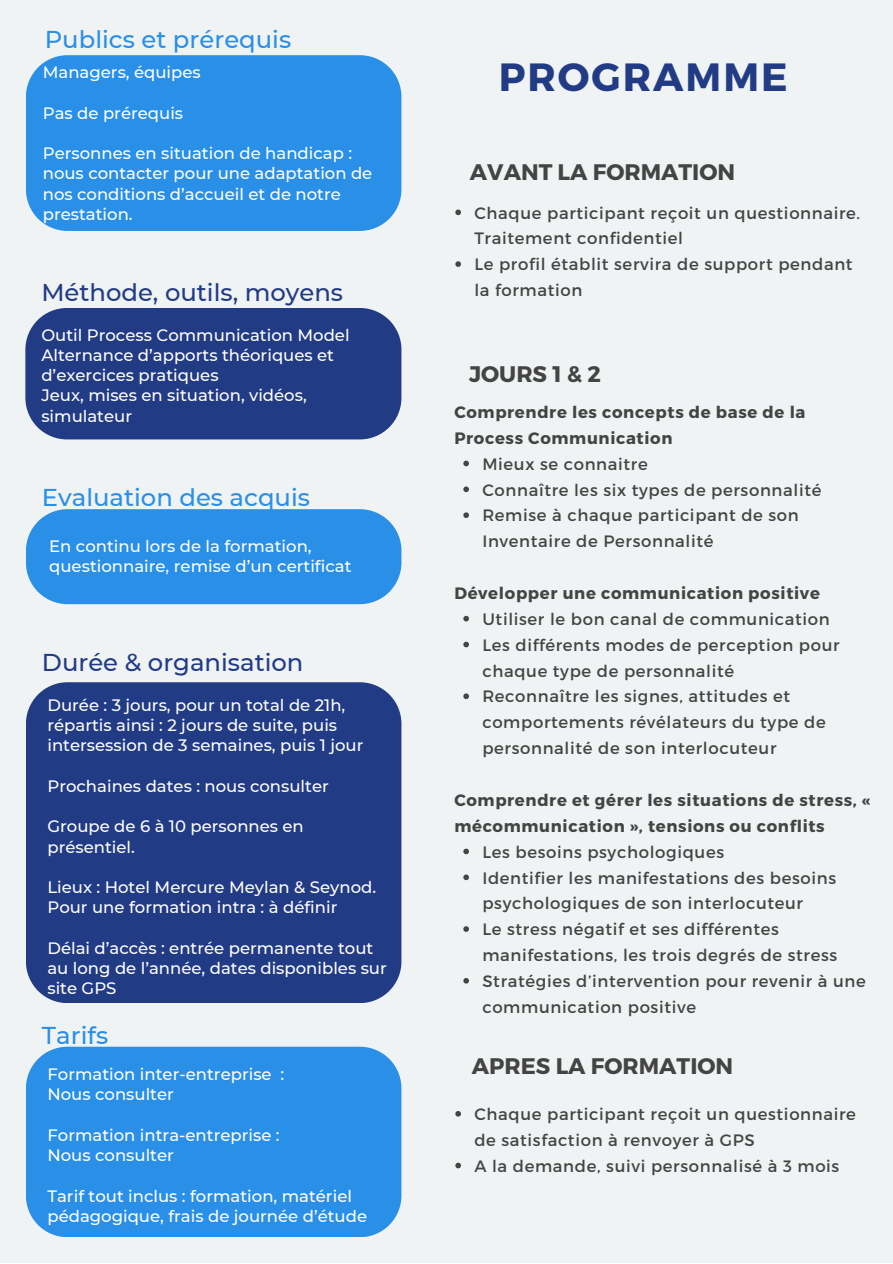
<style>
.page{position:relative;width:893px;height:1264px;background:#fff}
.page>*{position:absolute;margin:0;border:0;box-sizing:border-box;transform-origin:0 0}
.t1{font:700 39.3px "Montserrat";letter-spacing:.05em;color:#223b85}
.t2{font:500 24.3px "Montserrat";color:#2a8fe6}
.t3{font:500 24.3px "Montserrat";color:#223b85}
.t4{font:700 22.5px "Montserrat";color:#444}
.t5{font:500 16.5px/20.2px "Montserrat";color:#fff}
.t6{font:16.5px/25.8px "Montserrat";letter-spacing:.04em;color:#444}
.t7{font:700 16.5px/25.8px "Montserrat";letter-spacing:.04em;color:#444}
</style>
<div class="page">
<div style="left:0;top:0;width:892px;height:1262px;background:#eff3f4"></div>
<div style="left:26px;top:1046px;width:375px;height:191px;background:#2a8fe6"></div>
<div style="left:26px;top:55px;width:375px;height:176px;background:#2a8fe6"></div>
<div style="left:25px;top:308px;width:376px;height:131px;background:#223b85"></div>
<svg style="left:463px;top:460px;width:6px;height:6px"></svg>
<svg style="left:463px;top:486px;width:6px;height:6px"></svg>
<svg style="left:463px;top:512px;width:6px;height:6px"></svg>
<svg style="left:463px;top:616px;width:6px;height:5px"></svg>
<svg style="left:463px;top:641px;width:6px;height:6px"></svg>
<svg style="left:463px;top:693px;width:6px;height:6px"></svg>
<svg style="left:463px;top:848px;width:6px;height:6px"></svg>
<svg style="left:463px;top:874px;width:6px;height:6px"></svg>
<svg style="left:463px;top:926px;width:6px;height:5px"></svg>
<svg style="left:463px;top:978px;width:6px;height:5px"></svg>
<div style="left:26px;top:682px;width:375px;height:321px;background:#223b85"></div>
<div style="left:26px;top:509px;width:375px;height:95px;background:#2a8fe6"></div>
<svg style="left:455px;top:209px;width:6px;height:6px"></svg>
<svg style="left:455px;top:261px;width:6px;height:6px"></svg>
<svg style="left:455px;top:1111px;width:6px;height:5px"></svg>
<svg style="left:455px;top:1162px;width:6px;height:6px"></svg>
<p class="t2" style="left:45px;top:25px;width:248px">Publics et prérequis</p>
<p class="t5" style="left:43px;top:62px;width:159px">Managers, équipes</p>
<p class="t5" style="left:43px;top:102px;width:142px">Pas de prérequis</p>
<p class="t5" style="left:43px;top:143px;width:331px">Personnes en situation de handicap : nous contacter pour une adaptation de nos conditions d’accueil et de notre prestation.</p>
<p class="t3" style="left:41px;top:277px;width:303px">Méthode, outils, moyens</p>
<p class="t5" style="left:41px;top:324px;width:310px">Outil Process Communication Model</p>
<p class="t5" style="left:41px;top:345px;width:294px">Alternance d’apports théoriques et d’exercices pratiques</p>
<p class="t5" style="left:41px;top:385px;width:267px">Jeux, mises en situation, vidéos, simulateur</p>
<p class="t2" style="left:42px;top:482px;width:269px">Evaluation des acquis</p>
<p class="t5" style="left:49px;top:536px;width:304px">En continu lors de la formation, questionnaire, remise d’un certificat</p>
<p class="t3" style="left:42px;top:647px;width:263px">Durée &amp; organisation</p>
<p class="t5" style="left:47px;top:694px;width:317px">Durée : 3 jours, pour un total de 21h, répartis ainsi : 2 jours de suite, puis intersession de 3 semaines, puis 1 jour</p>
<p class="t5" style="left:47px;top:775px;width:283px">Prochaines dates : nous consulter</p>
<p class="t5" style="left:47px;top:816px;width:258px">Groupe de 6 à 10 personnes en présentiel.</p>
<p class="t5" style="left:47px;top:877px;width:330px">Lieux : Hotel Mercure Meylan &amp; Seynod.<br>Pour une formation intra : à définir</p>
<p class="t5" style="left:47px;top:937px;width:341px">Délai d’accès : entrée permanente tout au long de l’année, dates disponibles sur site GPS</p>
<p class="t2" style="left:42px;top:1020px;width:68px">Tarifs</p>
<p class="t5" style="left:47px;top:1064px;width:238px">Formation inter-entreprise :</p>
<p class="t5" style="left:47px;top:1084px;width:128px">Nous consulter</p>
<p class="t5" style="left:47px;top:1124px;width:234px">Formation intra-entreprise :</p>
<p class="t5" style="left:47px;top:1145px;width:128px">Nous consulter</p>
<p class="t5" style="left:47px;top:1185px;width:321px">Tarif tout inclus : formation, matériel pédagogique, frais de journée d’étude</p>
<p class="t1" style="left:498px;top:51px;width:290px">PROGRAMME</p>
<p class="t4" style="left:470px;top:158px;width:267px">AVANT LA FORMATION</p>
<p class="t6" style="left:474px;top:199px;width:387px">Chaque participant reçoit un questionnaire.<br>Traitement confidentiel</p>
<p class="t6" style="left:474px;top:251px;width:380px">Le profil établit servira de support pendant la formation</p>
<p class="t4" style="left:469px;top:359px;width:133px">JOURS 1 &amp; 2</p>
<p class="t7" style="left:454px;top:398px;width:352px">Comprendre les concepts de base de la<br>Process Communication</p>
<p class="t6" style="left:482px;top:450px;width:167px">Mieux se connaitre</p>
<p class="t6" style="left:482px;top:476px;width:340px">Connaître les six types de personnalité</p>
<p class="t6" style="left:482px;top:502px;width:318px">Remise à chaque participant de son<br>Inventaire de Personnalité</p>
<p class="t7" style="left:454px;top:579px;width:367px">Développer une communication positive</p>
<p class="t6" style="left:482px;top:605px;width:349px">Utiliser le bon canal de communication</p>
<p class="t6" style="left:482px;top:631px;width:358px">Les différents modes de perception pour chaque type de personnalité</p>
<p class="t6" style="left:482px;top:683px;width:345px">Reconnaître les signes, attitudes et comportements révélateurs du type de personnalité de son interlocuteur</p>
<p class="t7" style="left:454px;top:786px;width:417px">Comprendre et gérer les situations de stress, « mécommunication », tensions ou conflits</p>
<p class="t6" style="left:482px;top:838px;width:243px">Les besoins psychologiques</p>
<p class="t6" style="left:482px;top:863px;width:355px">Identifier les manifestations des besoins psychologiques de son interlocuteur</p>
<p class="t6" style="left:482px;top:915px;width:356px">Le stress négatif et ses différentes manifestations, les trois degrés de stress</p>
<p class="t6" style="left:482px;top:967px;width:385px">Stratégies d’intervention pour revenir à une communication positive</p>
<p class="t4" style="left:472px;top:1051px;width:263px">APRES LA FORMATION</p>
<p class="t6" style="left:474px;top:1100px;width:383px">Chaque participant reçoit un questionnaire de satisfaction à renvoyer à GPS</p>
<p class="t6" style="left:474px;top:1152px;width:366px">A la demande, suivi personnalisé à 3 mois</p>
</div>
